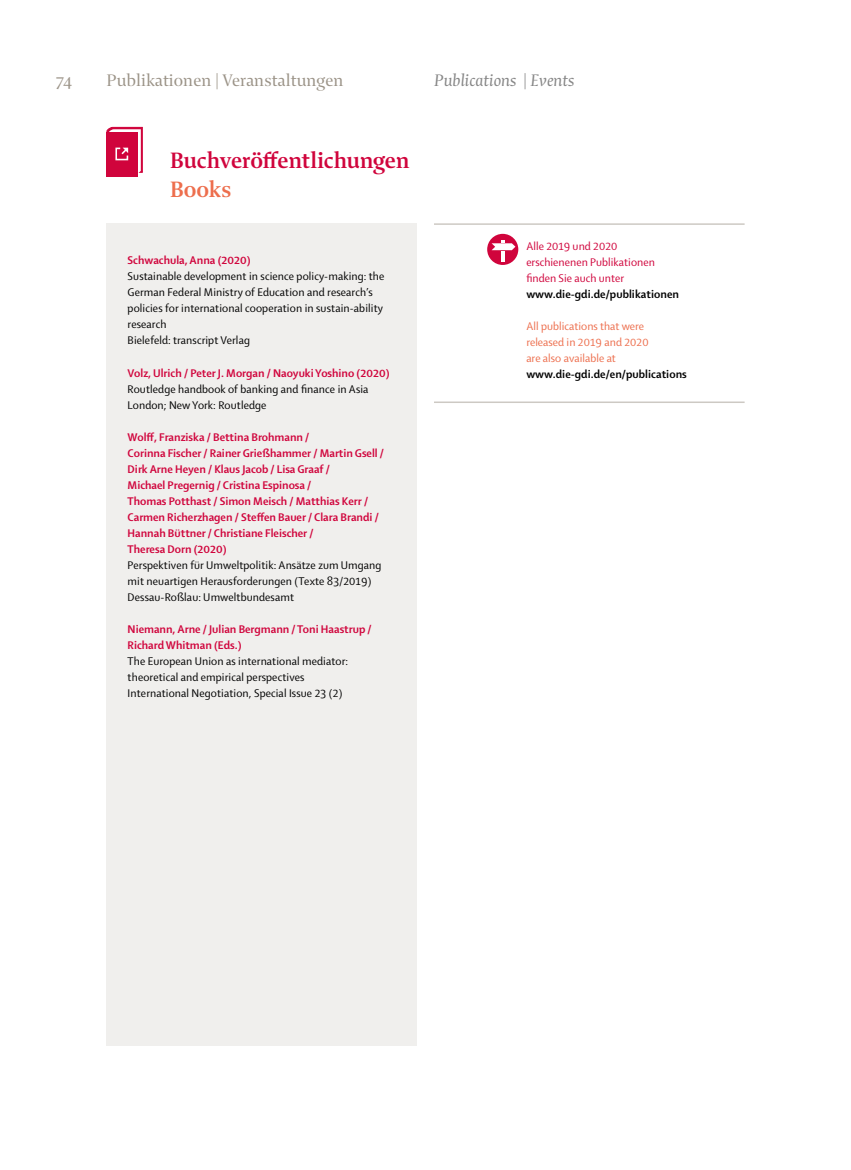
<style>
.page{position:relative;width:851px;height:1170px;background:#fff}
.page>*{position:absolute;margin:0;border:0;box-sizing:border-box;transform-origin:0 0}
.t1{font:700 24px "Enigma Display";color:#d0043c}
.t2{font:700 24px "Enigma Display";color:#ed6e4d}
.t3{font:19.5px "Enigma Display";color:#9b9387}
.t4{font:18px "Enigma Display";color:#9b9387}
.t5{font:italic 18px "Enigma Display";color:#878787}
.t6{font:12px/15.9px "Shaker 2";letter-spacing:.01em;color:#000}
.t7{font:700 12px/15.9px "Shaker 2";color:#d0043c}
.t8{font:12px/15.9px "Shaker 2";letter-spacing:.005em;color:#ed6e4d}
.t9{font:12px/15.9px "Shaker 2";letter-spacing:.005em;color:#d0043c}
.t10{font:700 12px "Shaker 2";letter-spacing:.005em;color:#000}
</style>
<div class="page">
<div style="left:106px;top:223px;width:311px;height:822px;background:#f0efed"></div>
<div style="left:106px;top:132px;width:32px;height:44px;background:#d0043c"></div>
<svg style="left:106px;top:127px;width:37px;height:46px"></svg>
<div style="left:487px;top:234px;width:31px;height:31px;background:#d0043c;border-radius:50%"></div>
<svg style="left:501px;top:251px;width:3px;height:10px"></svg>
<svg style="left:491px;top:240px;width:24px;height:10px"></svg>
<hr style="left:434px;top:223px;width:310px;height:2px;background:#cdc9c3">
<hr style="left:434px;top:401px;width:310px;height:2px;background:#cdc9c3">
<h2 class="t3" style="left:56px;top:69px;width:18px">74</h2>
<h3 class="t4" style="left:106px;top:70px;width:239px">Publikationen | Veranstaltungen</h3>
<h3 class="t5" style="left:434px;top:70px;width:142px">Publications | Events</h3>
<h1 class="t1" style="left:170px;top:147px;width:241px">Buchveröffentlichungen</h1>
<h1 class="t2" style="left:170px;top:176px;width:63px">Books</h1>
<p class="t7" style="left:128px;top:252px;width:124px">Schwachula, Anna (2020)</p>
<p class="t6" style="left:128px;top:268px;width:258px">Sustainable development in science policy-making: the German Federal Ministry of Education and research’s policies for international cooperation in sustain-ability research<br>Bielefeld: transcript Verlag</p>
<p class="t7" style="left:128px;top:364px;width:263px">Volz, Ulrich / Peter J. Morgan / Naoyuki Yoshino (2020)</p>
<p class="t6" style="left:128px;top:380px;width:242px">Routledge handbook of banking and finance in Asia<br>London; New York: Routledge</p>
<p class="t7" style="left:128px;top:428px;width:258px">Wolff, Franziska / Bettina Brohmann /<br>Corinna Fischer / Rainer Grießhammer / Martin Gsell / Dirk Arne Heyen / Klaus Jacob / Lisa Graaf /<br>Michael Pregernig / Cristina Espinosa /<br>Thomas Potthast / Simon Meisch / Matthias Kerr / Carmen Richerzhagen / Steffen Bauer / Clara Brandi / Hannah Büttner / Christiane Fleischer /<br>Theresa Dorn (2020)</p>
<p class="t6" style="left:128px;top:556px;width:255px">Perspektiven für Umweltpolitik: Ansätze zum Umgang mit neuartigen Herausforderungen (Texte 83/2019)<br>Dessau-Roßlau: Umweltbundesamt</p>
<p class="t7" style="left:128px;top:620px;width:245px">Niemann, Arne / Julian Bergmann / Toni Haastrup /<br>Richard Whitman (Eds.)</p>
<p class="t6" style="left:128px;top:652px;width:222px">The European Union as international mediator: theoretical and empirical perspectives<br>International Negotiation, Special Issue 23 (2)</p>
<p class="t9" style="left:526px;top:238px;width:130px">Alle 2019 und 2020 erschienenen Publikationen finden Sie auch unter</p>
<p class="t10" style="left:526px;top:286px;width:154px">www.die-gdi.de/publikationen</p>
<p class="t8" style="left:526px;top:317px;width:124px">All publications that were released in 2019 and 2020 are also available at</p>
<p class="t10" style="left:526px;top:366px;width:162px">www.die-gdi.de/en/publications</p>
</div>
